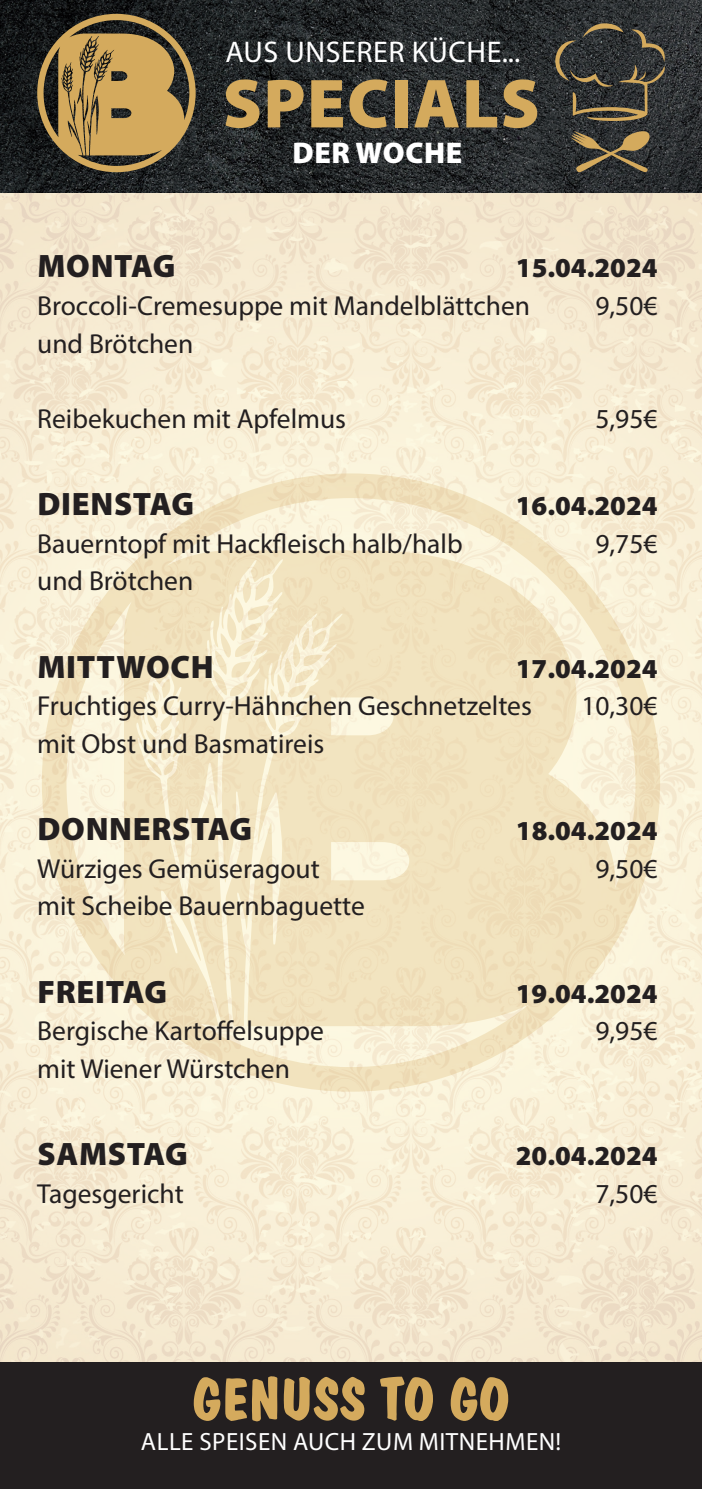
<style>
.page{position:relative;width:702px;height:1489px;background:#fff}
.page>*{position:absolute;margin:0;border:0;box-sizing:border-box;transform-origin:0 0}
.t1{font:900 70px "Myriad Pro";letter-spacing:.02em;color:#d4aa5d}
.t2{font:900 32.5px "Myriad Pro";letter-spacing:.02em;color:#231f20}
.t3{font:30px "Myriad Pro";letter-spacing:.02em;color:#fff}
.t4{font:900 30px "Myriad Pro";letter-spacing:.02em;color:#fff}
.t5{font:27.5px "Myriad Pro";color:#231f20}
.t6{font:900 27.5px "Myriad Pro";color:#231f20}
.t7{font:25px "Myriad Pro";letter-spacing:.02em;color:#fff}
</style>
<div class="page">
<img style="left:0;top:192px;width:702px;height:1169px">
<img style="left:0;top:0;width:702px;height:192px">
<div style="left:0;top:1361px;width:702px;height:127px;background:#231f20"></div>
<svg style="left:194px;top:1376px;width:314px;height:45px"></svg>
<svg style="left:553px;top:23px;width:115px;height:98px;background:#424038"></svg>
<svg style="left:570px;top:129px;width:82px;height:44px;background:#5a503d"></svg>
<svg style="left:37px;top:14px;width:159px;height:158px;background:#897144"></svg>
<svg style="left:42px;top:473px;width:618px;height:618px;background:#f4e7c7"></svg>
<p class="t3" style="left:225px;top:34px;width:296px">AUS UNSERER KÜCHE...</p>
<p class="t1" style="left:223px;top:57px;width:318px">SPECIALS</p>
<p class="t4" style="left:292px;top:133px;width:171px">DER WOCHE</p>
<p class="t2" style="left:38px;top:245px;width:139px">MONTAG</p>
<p class="t6" style="left:516px;top:250px;width:143px">15.04.2024</p>
<p class="t5" style="left:37px;top:289px;width:494px">Broccoli-Cremesuppe mit Mandelblättchen</p>
<p class="t5" style="left:595px;top:289px;width:64px">9,50€</p>
<p class="t5" style="left:37px;top:326px;width:158px">und Brötchen</p>
<p class="t5" style="left:37px;top:401px;width:310px">Reibekuchen mit Apfelmus</p>
<p class="t5" style="left:595px;top:401px;width:64px">5,95€</p>
<p class="t2" style="left:38px;top:482px;width:158px">DIENSTAG</p>
<p class="t6" style="left:516px;top:487px;width:143px">16.04.2024</p>
<p class="t5" style="left:37px;top:526px;width:427px">Bauerntopf mit Hackfleisch halb/halb</p>
<p class="t5" style="left:595px;top:526px;width:64px">9,75€</p>
<p class="t5" style="left:37px;top:564px;width:158px">und Brötchen</p>
<p class="t2" style="left:38px;top:645px;width:178px">MITTWOCH</p>
<p class="t6" style="left:516px;top:650px;width:143px">17.04.2024</p>
<p class="t5" style="left:37px;top:689px;width:496px">Fruchtiges Curry-Hähnchen Geschnetzeltes</p>
<p class="t5" style="left:581px;top:689px;width:78px">10,30€</p>
<p class="t5" style="left:37px;top:726px;width:288px">mit Obst und Basmatireis</p>
<p class="t2" style="left:38px;top:807px;width:216px">DONNERSTAG</p>
<p class="t6" style="left:516px;top:812px;width:143px">18.04.2024</p>
<p class="t5" style="left:37px;top:851px;width:284px">Würziges Gemüseragout</p>
<p class="t5" style="left:595px;top:851px;width:64px">9,50€</p>
<p class="t5" style="left:37px;top:889px;width:329px">mit Scheibe Bauernbaguette</p>
<p class="t2" style="left:38px;top:970px;width:131px">FREITAG</p>
<p class="t6" style="left:516px;top:975px;width:143px">19.04.2024</p>
<p class="t5" style="left:37px;top:1014px;width:288px">Bergische Kartoffelsuppe</p>
<p class="t5" style="left:595px;top:1014px;width:64px">9,95€</p>
<p class="t5" style="left:37px;top:1051px;width:254px">mit Wiener Würstchen</p>
<p class="t2" style="left:38px;top:1132px;width:152px">SAMSTAG</p>
<p class="t6" style="left:516px;top:1137px;width:143px">20.04.2024</p>
<p class="t5" style="left:37px;top:1176px;width:148px">Tagesgericht</p>
<p class="t5" style="left:595px;top:1176px;width:64px">7,50€</p>
<p class="t7" style="left:141px;top:1425px;width:422px">ALLE SPEISEN AUCH ZUM MITNEHMEN!</p>
</div>
